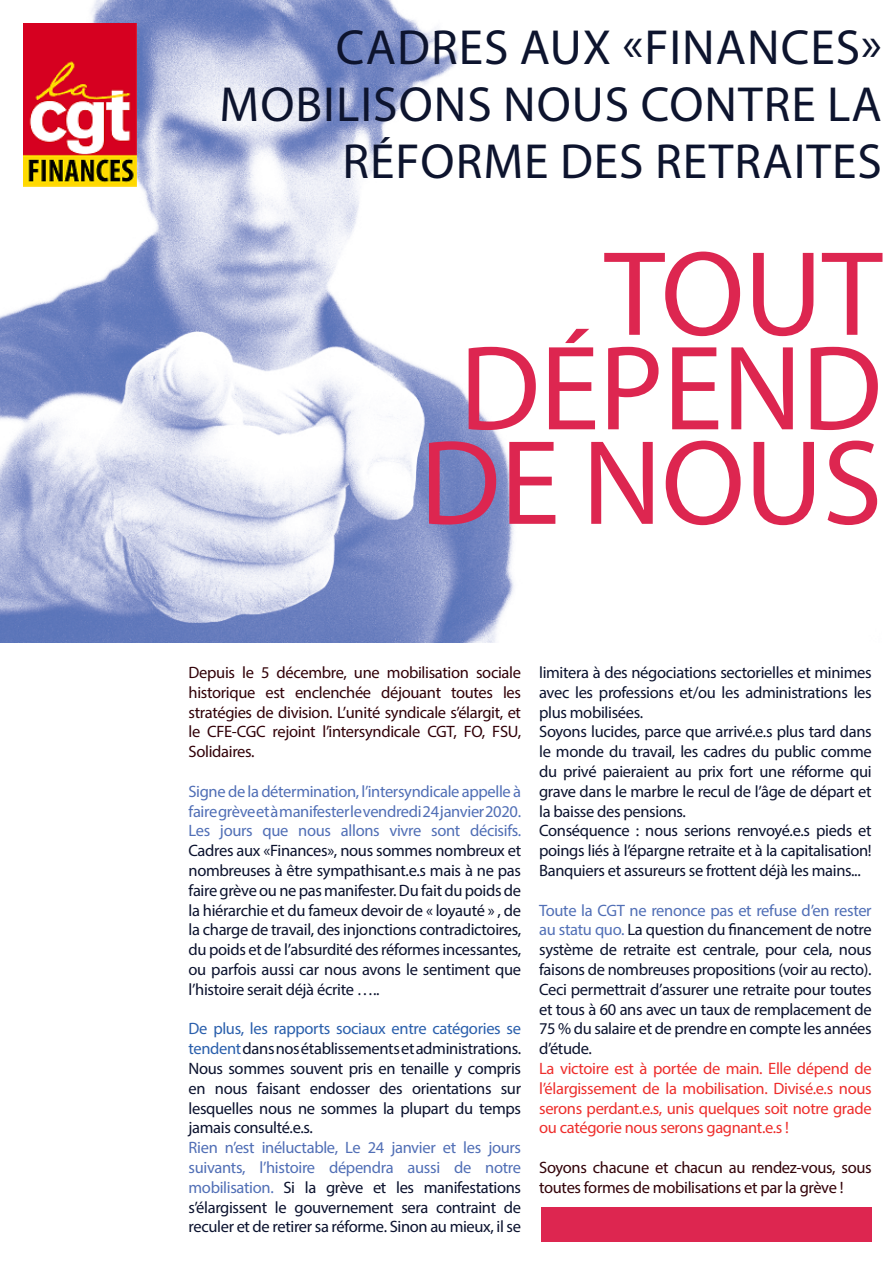
<style>
.page{position:relative;width:893px;height:1263px;background:#fff}
.page>*{position:absolute;margin:0;border:0;box-sizing:border-box;transform-origin:0 0}
.t1{font:121.5px/94.5px "Myriad Pro";letter-spacing:-.005em;color:#dd2650;text-align:center}
.t2{font:49.5px/57px "Myriad Pro";letter-spacing:.02em;color:#0d142e;text-align:right}
.t3{font:16.5px/19.8px "Myriad Pro";letter-spacing:-.02em;color:#0b122e;text-align:justify}
.t4{font:16.5px/19.8px "Myriad Pro";letter-spacing:-.02em;color:#320209;text-align:justify}
.t5{font:16.5px/19.8px "Myriad Pro";letter-spacing:-.02em;color:#ee2e2c;text-align:justify}
.t6{font:16.5px/19.8px "Myriad Pro";letter-spacing:-.02em;color:#516fb6}
.t7{font:16.5px/19.8px "Myriad Pro";letter-spacing:-.02em;color:#330309}
.s1{color:#516fb6}
.s2{color:#2a5fac}
</style>
<div class="page">
<img style="left:0;top:0;width:514px;height:643px">
<img style="left:24px;top:23px;width:112px;height:163px">
<div style="left:541px;top:1208px;width:331px;height:34px;background:#dd2650"></div>
<p class="t2" style="left:336px;top:18px;width:547px">CADRES AUX «FINANCES»</p>
<p class="t2" style="left:220px;top:75px;width:664px">MOBILISONS NOUS CONTRE LA<br>RÉFORME DES RETRAITES</p>
<p class="t1" style="left:604px;top:245px;width:279px">TOUT</p>
<p class="t1" style="left:420px;top:339px;width:464px">DÉPEND<br>DE NOUS</p>
<p class="t4" style="left:189px;top:662px;width:334px">Depuis le 5 décembre, une mobilisation sociale historique est enclenchée déjouant toutes les stratégies de division. L’unité syndicale s’élargit, et le CFE-CGC rejoint l’intersyndicale CGT, FO, FSU, Solidaires.</p>
<p class="t6" style="left:189px;top:781px;width:334px">Signe de la détermination, l’intersyndicale appelle à faire grève et à manifester le vendredi 24 janvier 2020.</p>
<p class="t3" style="left:189px;top:821px;width:334px"><span class="s1">Les jours que nous allons vivre sont décisifs.<br></span>Cadres aux «Finances», nous sommes nombreux et nombreuses à être sympathisant.e.s mais à ne pas faire grève ou ne pas manifester. Du fait du poids de la hiérarchie et du fameux devoir de « loyauté » , de la charge de travail, des injonctions contradictoires, du poids et de l’absurdité des réformes incessantes, ou parfois aussi car nous avons le sentiment que l’histoire serait déjà écrite …..</p>
<p class="t3" style="left:189px;top:1019px;width:334px"><span class="s2">De plus, les rapports sociaux entre catégories se tendent</span> dans nos établissements et administrations.<br>Nous sommes souvent pris en tenaille y compris en nous faisant endosser des orientations sur lesquelles nous ne sommes la plupart du temps jamais consulté.e.s.</p>
<p class="t3" style="left:189px;top:1137px;width:334px"><span class="s1">Rien n’est inéluctable, Le 24 janvier et les jours suivants, l’histoire dépendra aussi de notre mobilisation.</span> Si la grève et les manifestations s’élargissent le gouvernement sera contraint de reculer et de retirer sa réforme. Sinon au mieux, il se</p>
<p class="t3" style="left:539px;top:662px;width:334px">limitera à des négociations sectorielles et minimes avec les professions et/ou les administrations les plus mobilisées.</p>
<p class="t3" style="left:539px;top:722px;width:334px">Soyons lucides, parce que arrivé.e.s plus tard dans le monde du travail, les cadres du public comme du privé paieraient au prix fort une réforme qui grave dans le marbre le recul de l’âge de départ et la baisse des pensions.</p>
<p class="t3" style="left:539px;top:821px;width:334px">Conséquence : nous serions renvoyé.e.s pieds et poings liés à l’épargne retraite et à la capitalisation!<br>Banquiers et assureurs se frottent déjà les mains...</p>
<p class="t3" style="left:539px;top:900px;width:334px"><span class="s1">Toute la CGT ne renonce pas et refuse d’en rester au statu quo.</span> La question du financement de notre système de retraite est centrale, pour cela, nous faisons de nombreuses propositions (voir au recto).<br>Ceci permettrait d’assurer une retraite pour toutes et tous à 60 ans avec un taux de remplacement de 75 % du salaire et de prendre en compte les années d’étude.</p>
<p class="t5" style="left:539px;top:1058px;width:334px">La victoire est à portée de main. Elle dépend de l’élargissement de la mobilisation. Divisé.e.s nous serons perdant.e.s, unis quelques soit notre grade ou catégorie nous serons gagnant.e.s !</p>
<p class="t7" style="left:539px;top:1157px;width:334px">Soyons chacune et chacun au rendez-vous, sous toutes formes de mobilisations et par la grève !</p>
</div>
